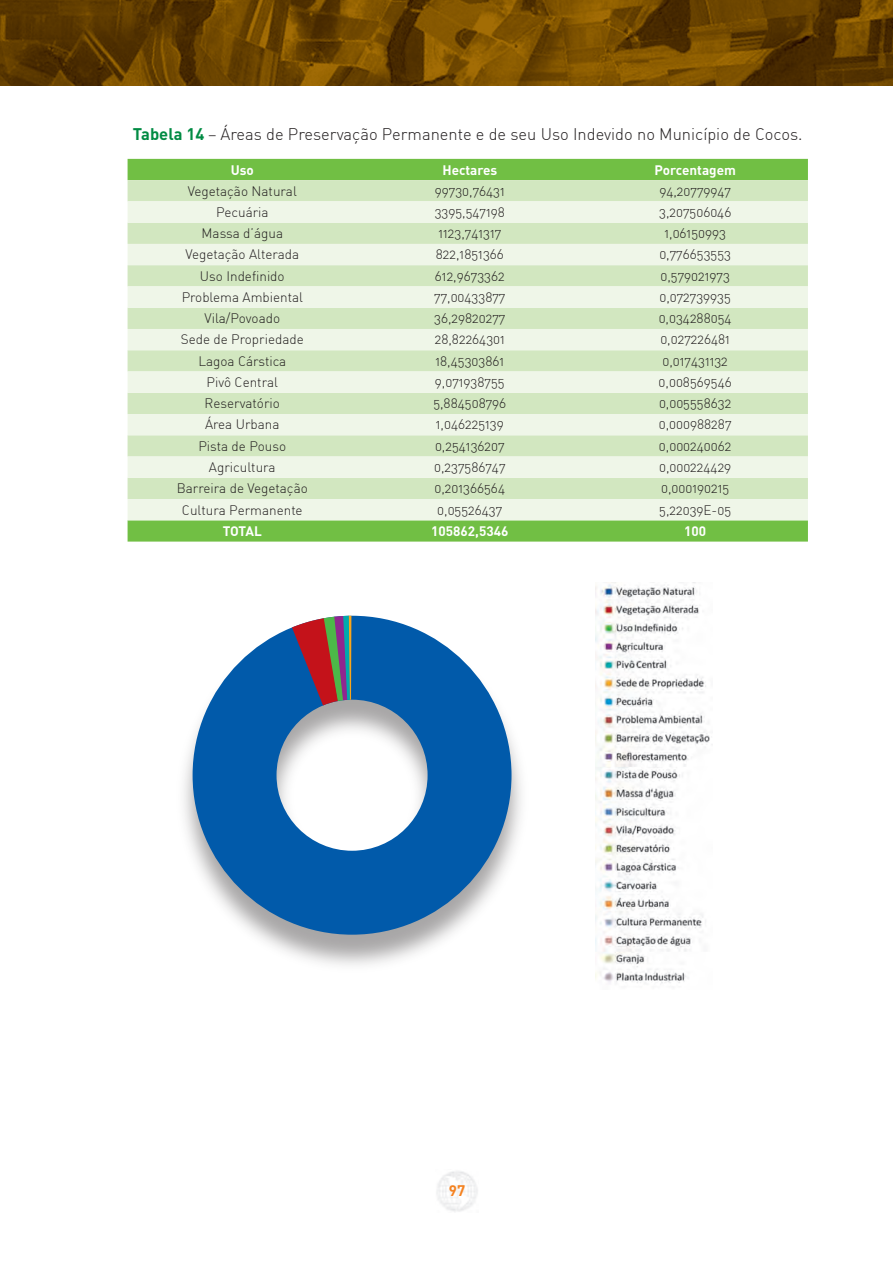
<style>
.page{position:relative;width:893px;height:1263px;background:#fff}
.page>*{position:absolute;margin:0;border:0;box-sizing:border-box;transform-origin:0 0}
.t1{font:16.5px "DIN Light Alternate";color:#231f20}
.t2{font:700 15px "DIN";color:#f58220}
.t3{font:13.5px "DIN Light Alternate";color:#231f20}
.t4{font:700 13.5px "DIN";color:#fff}
.s1{font-family:"DIN";font-weight:700;color:#008b43}
</style>
<div class="page">
<img style="left:0;top:0;width:893px;height:85px">
<div style="left:128px;top:159px;width:680px;height:383px;background:#71bf44"></div>
<div style="left:128px;top:180px;width:680px;height:21px;background:#d2e7c0"></div>
<svg style="left:128px;top:201px;width:680px;height:319px;background:#e1efd5"></svg>
<img style="left:184px;top:615px;width:337px;height:350px">
<svg style="left:193px;top:616px;width:318px;height:319px;fill:#015aaa"></svg>
<svg style="left:292px;top:616px;width:59px;height:89px;background:#785362"></svg>
<img style="left:595px;top:584px;width:115px;height:400px">
<p class="t1" style="left:133px;top:124px;width:671px"><span class="s1">Tabela 14</span> – Áreas de Preservação Permanente e de seu Uso Indevido no Município de Cocos.</p>
<p class="t4" style="left:231px;top:161px;width:25px">Uso</p>
<p class="t4" style="left:442px;top:161px;width:56px">Hectares</p>
<p class="t4" style="left:654px;top:161px;width:83px">Porcentagem</p>
<p class="t3" style="left:188px;top:182px;width:111px">Vegetação Natural</p>
<p class="t3" style="left:435px;top:182px;width:72px">99730,76431</p>
<p class="t3" style="left:659px;top:182px;width:73px">94,20779947</p>
<p class="t3" style="left:216px;top:204px;width:54px">Pecuária</p>
<p class="t3" style="left:435px;top:204px;width:72px">3395,547198</p>
<p class="t3" style="left:659px;top:204px;width:74px">3,207506046</p>
<p class="t3" style="left:202px;top:225px;width:83px">Massa d’água</p>
<p class="t3" style="left:438px;top:225px;width:64px">1123,741317</p>
<p class="t3" style="left:664px;top:225px;width:63px">1,06150993</p>
<p class="t3" style="left:185px;top:246px;width:115px">Vegetação Alterada</p>
<p class="t3" style="left:436px;top:246px;width:70px">822,1851366</p>
<p class="t3" style="left:659px;top:246px;width:73px">0,776653553</p>
<p class="t3" style="left:200px;top:267px;width:86px">Uso Indefinido</p>
<p class="t3" style="left:435px;top:267px;width:71px">612,9673362</p>
<p class="t3" style="left:660px;top:267px;width:71px">0,579021973</p>
<p class="t3" style="left:182px;top:289px;width:123px">Problema Ambiental</p>
<p class="t3" style="left:434px;top:289px;width:73px">77,00433877</p>
<p class="t3" style="left:659px;top:289px;width:73px">0,072739935</p>
<p class="t3" style="left:204px;top:310px;width:77px">Vila/Povoado</p>
<p class="t3" style="left:434px;top:310px;width:73px">36,29820277</p>
<p class="t3" style="left:659px;top:310px;width:74px">0,034288054</p>
<p class="t3" style="left:181px;top:331px;width:125px">Sede de Propriedade</p>
<p class="t3" style="left:435px;top:331px;width:72px">28,82264301</p>
<p class="t3" style="left:660px;top:331px;width:71px">0,027226481</p>
<p class="t3" style="left:198px;top:352px;width:89px">Lagoa Cárstica</p>
<p class="t3" style="left:435px;top:352px;width:70px">18,45303861</p>
<p class="t3" style="left:662px;top:352px;width:67px">0,017431132</p>
<p class="t3" style="left:207px;top:374px;width:73px">Pivô Central</p>
<p class="t3" style="left:435px;top:374px;width:71px">9,071938755</p>
<p class="t3" style="left:659px;top:374px;width:75px">0,008569546</p>
<p class="t3" style="left:205px;top:395px;width:77px">Reservatório</p>
<p class="t3" style="left:433px;top:395px;width:74px">5,884508796</p>
<p class="t3" style="left:659px;top:395px;width:74px">0,005558632</p>
<p class="t3" style="left:205px;top:416px;width:76px">Área Urbana</p>
<p class="t3" style="left:436px;top:416px;width:69px">1,046225139</p>
<p class="t3" style="left:659px;top:416px;width:74px">0,000988287</p>
<p class="t3" style="left:198px;top:438px;width:89px">Pista de Pouso</p>
<p class="t3" style="left:435px;top:438px;width:71px">0,254136207</p>
<p class="t3" style="left:659px;top:438px;width:74px">0,000240062</p>
<p class="t3" style="left:209px;top:459px;width:68px">Agricultura</p>
<p class="t3" style="left:434px;top:459px;width:73px">0,237586747</p>
<p class="t3" style="left:659px;top:459px;width:74px">0,000224429</p>
<p class="t3" style="left:177px;top:480px;width:133px">Barreira de Vegetação</p>
<p class="t3" style="left:435px;top:480px;width:72px">0,201366564</p>
<p class="t3" style="left:661px;top:480px;width:70px">0,000190215</p>
<p class="t3" style="left:182px;top:501px;width:122px">Cultura Permanente</p>
<p class="t3" style="left:437px;top:501px;width:67px">0,05526437</p>
<p class="t3" style="left:659px;top:501px;width:73px">5,22039E-05</p>
<p class="t4" style="left:223px;top:522px;width:41px">TOTAL</p>
<p class="t4" style="left:431px;top:522px;width:79px">105862,5346</p>
<p class="t4" style="left:684px;top:522px;width:23px">100</p>
<p class="t2" style="left:449px;top:1180px;width:18px">97</p>
</div>
